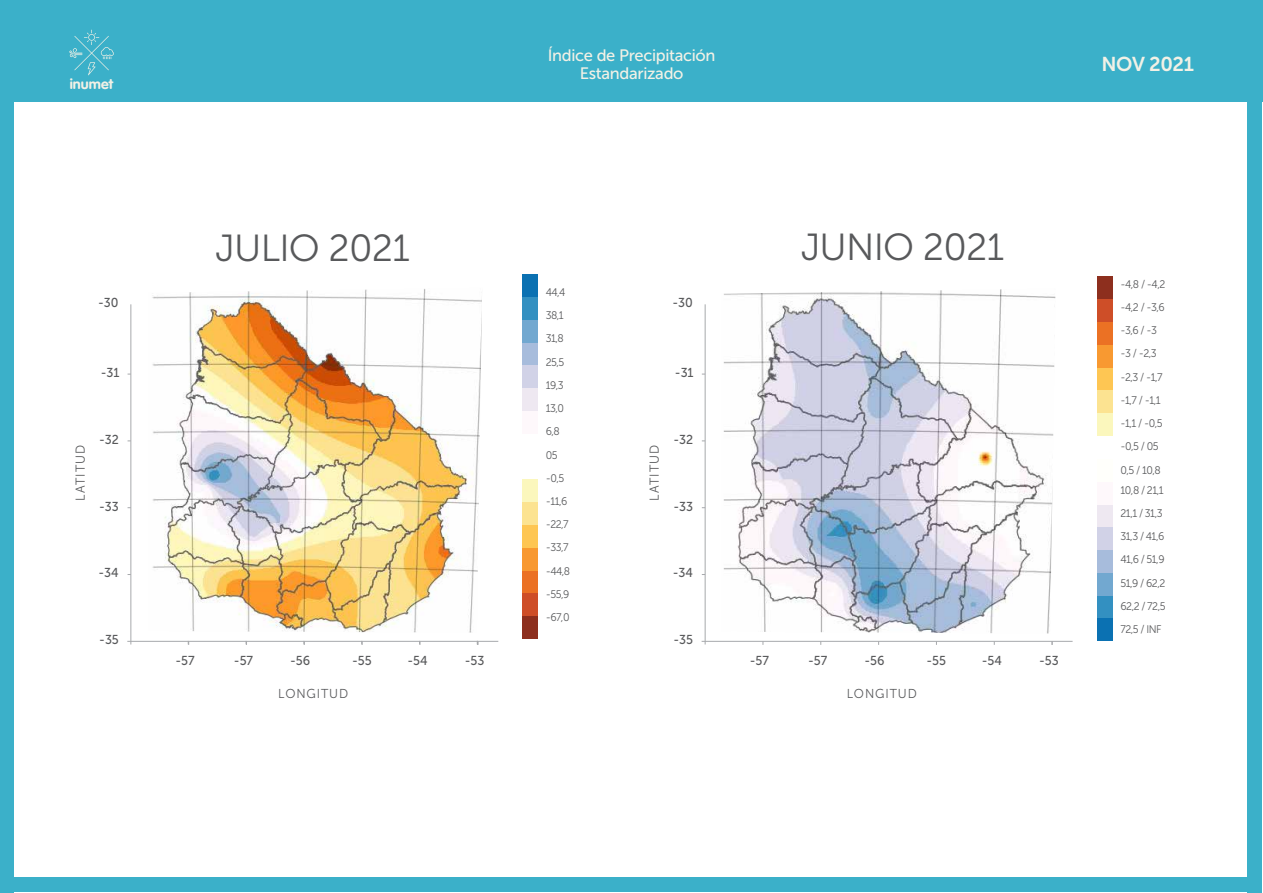
<style>
.page{position:relative;width:1263px;height:893px;background:#fff}
.page>*{position:absolute;margin:0;border:0;box-sizing:border-box;transform-origin:0 0}
.t1{font:37.65px "Museo Sans 300";letter-spacing:-.02em;color:#58595b}
.t2{font:19.95px "Museo Sans 700";letter-spacing:-.02em;color:#f2f1e6}
.t3{font:16.5px/18px "Museo Sans 500";letter-spacing:-.02em;color:#f2f1e6;text-align:center}
.t4{font:14.25px "VAG Rounded Bold";color:#f2f1e6}
.t5{font:12.9px "Museo Sans 500";letter-spacing:-.005em;color:#58595b;scale:.96 1}
.t6{font:12.9px "Museo Sans 300";letter-spacing:.075em;color:#58595b;scale:.96 1}
.t7{font:10.95px/23.2px "Museo Sans 300";letter-spacing:-.05em;color:#58595b;scale:.96 1}
</style>
<div class="page">
<div style="left:0;top:0;width:1263px;height:102px;background:#3bb0c9"></div>
<svg style="left:69px;top:30px;width:45px;height:45px"></svg>
<div style="left:1248px;top:71px;width:14px;height:822px;background:#3bb0c9"></div>
<div style="left:0;top:877px;width:1262px;height:15px;background:#3bb0c9"></div>
<div style="left:0;top:71px;width:14px;height:822px;background:#3bb0c9"></div>
<div style="left:1097px;top:573px;width:16px;height:23px;background:#72a8d0"></div>
<div style="left:1097px;top:596px;width:16px;height:22px;background:#3390c1"></div>
<div style="left:1097px;top:618px;width:16px;height:23px;background:#0b71b2"></div>
<div style="left:1097px;top:550px;width:16px;height:23px;background:#a7bcdc"></div>
<div style="left:1097px;top:527px;width:16px;height:23px;background:#d1d2e7"></div>
<div style="left:1097px;top:504px;width:16px;height:23px;background:#eee8f1"></div>
<div style="left:1097px;top:482px;width:16px;height:22px;background:#fef8fb"></div>
<div style="left:1097px;top:459px;width:16px;height:23px;background:#fffffb"></div>
<div style="left:1097px;top:413px;width:16px;height:23px;background:#fbf7bd"></div>
<div style="left:1097px;top:390px;width:16px;height:23px;background:#fce391"></div>
<div style="left:1097px;top:368px;width:16px;height:22px;background:#fec653"></div>
<div style="left:1097px;top:345px;width:16px;height:23px;background:#f89931"></div>
<div style="left:1097px;top:322px;width:16px;height:23px;background:#eb7124"></div>
<div style="left:1097px;top:299px;width:16px;height:23px;background:#ce4e28"></div>
<div style="left:1097px;top:276px;width:16px;height:23px;background:#8d2f1e"></div>
<img style="left:723px;top:289px;width:332px;height:344px">
<div style="left:522px;top:571px;width:16px;height:22px;background:#eb7124"></div>
<div style="left:522px;top:593px;width:16px;height:23px;background:#ce4e28"></div>
<div style="left:522px;top:616px;width:16px;height:23px;background:#8d2f1e"></div>
<div style="left:522px;top:548px;width:16px;height:23px;background:#f89931"></div>
<div style="left:522px;top:525px;width:16px;height:23px;background:#fec653"></div>
<div style="left:522px;top:502px;width:16px;height:23px;background:#fce391"></div>
<div style="left:522px;top:479px;width:16px;height:23px;background:#fbf7bd"></div>
<div style="left:522px;top:411px;width:16px;height:23px;background:#fef8fb"></div>
<div style="left:522px;top:388px;width:16px;height:23px;background:#eee8f1"></div>
<div style="left:522px;top:365px;width:16px;height:23px;background:#d1d2e7"></div>
<div style="left:522px;top:342px;width:16px;height:23px;background:#a7bcdc"></div>
<div style="left:522px;top:320px;width:16px;height:22px;background:#72a8d0"></div>
<div style="left:522px;top:297px;width:16px;height:23px;background:#3390c1"></div>
<div style="left:522px;top:274px;width:16px;height:23px;background:#0b71b2"></div>
<img style="left:152px;top:289px;width:330px;height:344px">
<hr style="left:127px;top:641px;width:371px;height:1px;background:#a7a9ac">
<hr style="left:131px;top:304px;width:1px;height:340px;background:#a7a9ac">
<hr style="left:702px;top:641px;width:370px;height:1px;background:#a7a9ac">
<hr style="left:705px;top:304px;width:1px;height:340px;background:#a7a9ac">
<h3 class="t4" style="left:70px;top:76px;width:45px">inumet</h3>
<h3 class="t3" style="left:548px;top:47px;width:169px">Índice de Precipitación<br>Estandarizado</h3>
<h2 class="t2" style="left:1101px;top:53px;width:94px">NOV 2021</h2>
<p class="t5" style="left:98px;top:296px;width:23px">-30</p>
<p class="t5" style="left:101px;top:365px;width:21px">-31</p>
<p class="t6" style="left:73px;top:500px;width:59px;rotate:-90deg">LATITUD</p>
<p class="t5" style="left:99px;top:432px;width:22px">-32</p>
<p class="t5" style="left:99px;top:499px;width:22px">-33</p>
<p class="t5" style="left:98px;top:566px;width:22px">-34</p>
<p class="t5" style="left:99px;top:633px;width:22px">-35</p>
<h1 class="t1" style="left:215px;top:228px;width:196px">JULIO 2021</h1>
<p class="t5" style="left:176px;top:654px;width:21px">-57</p>
<p class="t5" style="left:234px;top:654px;width:21px">-57</p>
<p class="t5" style="left:290px;top:654px;width:22px">-56</p>
<p class="t5" style="left:352px;top:654px;width:22px">-55</p>
<p class="t5" style="left:407px;top:654px;width:22px">-54</p>
<p class="t5" style="left:465px;top:654px;width:22px">-53</p>
<p class="t7" style="left:546px;top:281px;width:27px">44,4<br>38,1<br>31,8<br>25,5<br>19,3<br>13,0<br>6,8<br>05 -0,5 -11,6 -22,7 -33,7 -44,8 -55,9 -67,0</p>
<p class="t5" style="left:672px;top:296px;width:23px">-30</p>
<p class="t5" style="left:675px;top:365px;width:21px">-31</p>
<p class="t6" style="left:647px;top:500px;width:59px;rotate:-90deg">LATITUD</p>
<p class="t5" style="left:673px;top:432px;width:22px">-32</p>
<p class="t5" style="left:673px;top:499px;width:22px">-33</p>
<p class="t5" style="left:673px;top:566px;width:22px">-34</p>
<p class="t5" style="left:673px;top:633px;width:22px">-35</p>
<h1 class="t1" style="left:801px;top:227px;width:205px">JUNIO 2021</h1>
<p class="t5" style="left:750px;top:654px;width:21px">-57</p>
<p class="t5" style="left:808px;top:654px;width:21px">-57</p>
<p class="t5" style="left:864px;top:654px;width:22px">-56</p>
<p class="t5" style="left:926px;top:654px;width:22px">-55</p>
<p class="t5" style="left:982px;top:654px;width:22px">-54</p>
<p class="t5" style="left:1039px;top:654px;width:22px">-53</p>
<p class="t6" style="left:278px;top:687px;width:75px">LONGITUD</p>
<p class="t6" style="left:847px;top:687px;width:75px">LONGITUD</p>
<p class="t7" style="left:1120px;top:272px;width:48px">-4,8 / -4,2 -4,2 / -3,6 -3,6 / -3 -3 / -2,3 -2,3 / -1,7 -1,7 / -1,1 -1,1 / -0,5 -0,5 / 05<br>0,5 / 10,8</p>
<p class="t7" style="left:1120px;top:478px;width:48px">10,8 / 21,1<br>21,1 / 31,3<br>31,3 / 41,6<br>41,6 / 51,9<br>51,9 / 62,2<br>62,2 / 72,5<br>72,5 / INF</p>
</div>
